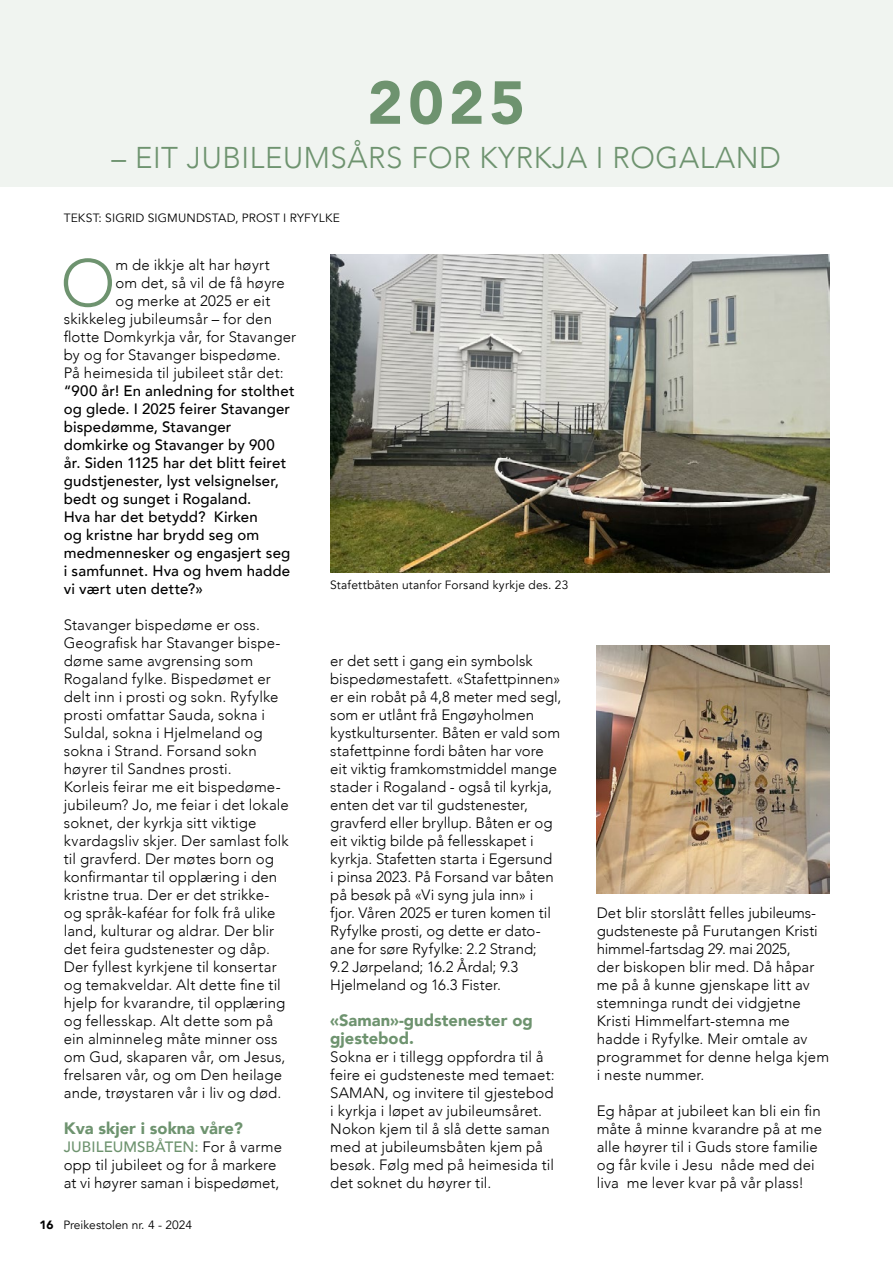
<style>
.page{position:relative;width:893px;height:1263px;background:#fff}
.page>*{position:absolute;margin:0;border:0;box-sizing:border-box;transform-origin:0 0}
.t1{font:300 65.85px "Avenir";color:#6e936f}
.t2{font:900 60px "Avenir";color:#6e936f}
.t3{font:300 30px "Avenir";letter-spacing:.02em;color:#6e936f}
.t4{font:900 16.5px/18px "Avenir";color:#6e936f}
.t5{font:300 15px/18px "Avenir";letter-spacing:.005em;color:#000}
.t6{font:500 15px/18px "Avenir";letter-spacing:.01em;color:#000}
.t7{font:12px "Avenir";letter-spacing:.015em;color:#000}
.s1{font-weight:500;color:#6e936f}
.s2{font-weight:900}
</style>
<div class="page">
<div style="left:0;top:0;width:893px;height:187px;background:#f0f4f0"></div>
<img style="left:330px;top:254px;width:499px;height:318px">
<img style="left:597px;top:645px;width:232px;height:248px">
<h2 class="t2" style="left:367px;top:51px;width:159px">2025</h2>
<h3 class="t3" style="left:111px;top:140px;width:671px">– EIT JUBILEUMSÅRS FOR KYRKJA I ROGALAND</h3>
<p class="t7" style="left:64px;top:211px;width:278px">TEKST: SIGRID SIGMUNDSTAD, PROST I RYFYLKE</p>
<h1 class="t1" style="left:60px;top:244px;width:56px">O</h1>
<p class="t5" style="left:115px;top:256px;width:156px">m de ikkje alt har høyrt</p>
<p class="t5" style="left:115px;top:274px;width:171px">om det, så vil de få høyre</p>
<p class="t5" style="left:115px;top:292px;width:156px">og merke at 2025 er eit</p>
<p class="t5" style="left:64px;top:310px;width:210px">skikkeleg jubileumsår – for den</p>
<p class="t5" style="left:64px;top:328px;width:234px">flotte Domkyrkja vår, for Stavanger</p>
<p class="t5" style="left:64px;top:346px;width:218px">by og for Stavanger bispedøme.</p>
<p class="t5" style="left:64px;top:364px;width:221px">På heimesida til jubileet står det:</p>
<p class="t6" style="left:64px;top:381px;width:232px">“900 år! En anledning for stolthet og glede. I 2025 feirer Stavanger bispedømme, Stavanger domkirke og Stavanger by 900 år. Siden 1125 har det blitt feiret gudstjenester, lyst velsignelser, bedt og sunget i Rogaland.<br>Hva har det betydd? Kirken<br>og kristne har brydd seg om medmennesker og engasjert seg i samfunnet. Hva og hvem hadde vi vært uten dette?»</p>
<p class="t5" style="left:64px;top:616px;width:227px">Stavanger bispedøme er oss.<br>Geografisk har Stavanger bispe&shy;døme same avgrensing som<br>Rogaland fylke. Bispedømet er delt inn i prosti og sokn. Ryfylke prosti omfattar Sauda, sokna i<br>Suldal, sokna i Hjelmeland og sokna i Strand. Forsand sokn høyrer til Sandnes prosti.<br>Korleis feirar me eit bispedøme&shy;jubileum? Jo, me feiar i det lokale soknet, der kyrkja sitt viktige kvardagsliv skjer. Der samlast folk til gravferd. Der møtes born og konfirmantar til opplæring i den kristne trua. Der er det strikke&shy;og språk-kaféar for folk frå ulike land, kulturar og aldrar. Der blir det feira gudstenester og dåp.<br>Der fyllest kyrkjene til konsertar og temakveldar. Alt dette fine til hjelp for kvarandre, til opplæring og fellesskap. Alt dette som på ein alminneleg måte minner oss om Gud, skaparen vår, om Jesus, frelsaren vår, og om Den heilage ande, trøystaren vår i liv og død.</p>
<p class="t4" style="left:64px;top:1119px;width:181px">Kva skjer i sokna våre?</p>
<p class="t5" style="left:64px;top:1138px;width:220px"><span class="s1">JUBILEUMSBÅTEN:</span> For å varme opp til jubileet og for å markere at vi høyrer saman i bispedømet,</p>
<p class="t7" style="left:39px;top:1218px;width:154px"><span class="s2">16</span> Preikestolen nr. 4 - 2024</p>
<p class="t7" style="left:330px;top:577px;width:240px">Stafettbåten utanfor Forsand kyrkje des. 23</p>
<p class="t5" style="left:330px;top:652px;width:233px">er det sett i gang ein symbolsk bispedømestafett. «Stafettpinnen» er ein robåt på 4,8 meter med segl, som er utlånt frå Engøyholmen kystkultursenter. Båten er vald som stafettpinne fordi båten har vore eit viktig framkomstmiddel mange stader i Rogaland - også til kyrkja, enten det var til gudstenester, gravferd eller bryllup. Båten er og eit viktig bilde på fellesskapet i kyrkja. Stafetten starta i Egersund<br>i pinsa 2023. På Forsand var båten på besøk på «Vi syng jula inn» i fjor. Våren 2025 er turen komen til Ryfylke prosti, og dette er dato&shy;ane for søre Ryfylke: 2.2 Strand;<br>9.2 Jørpeland; 16.2 Årdal; 9.3<br>Hjelmeland og 16.3 Fister.</p>
<p class="t4" style="left:330px;top:1011px;width:204px">«Saman»-gudstenester og gjestebod.</p>
<p class="t5" style="left:330px;top:1048px;width:226px">Sokna er i tillegg oppfordra til å feire ei gudsteneste med temaet:<br>SAMAN, og invitere til gjestebod i kyrkja i løpet av jubileumsåret.<br>Nokon kjem til å slå dette saman med at jubileumsbåten kjem på besøk. Følg med på heimesida til det soknet du høyrer til.</p>
<p class="t5" style="left:597px;top:904px;width:234px">Det blir storslått felles jubileums&shy;gudsteneste på Furutangen Kristi himmel-fartsdag 29. mai 2025,<br>der biskopen blir med. Då håpar me på å kunne gjenskape litt av stemninga rundt dei vidgjetne<br>Kristi Himmelfart-stemna me hadde i Ryfylke. Meir omtale av programmet for denne helga kjem i neste nummer.</p>
<p class="t5" style="left:597px;top:1102px;width:227px">Eg håpar at jubileet kan bli ein fin måte å minne kvarandre på at me alle høyrer til i Guds store familie og får kvile i Jesu nåde med dei liva me lever kvar på vår plass!</p>
</div>
